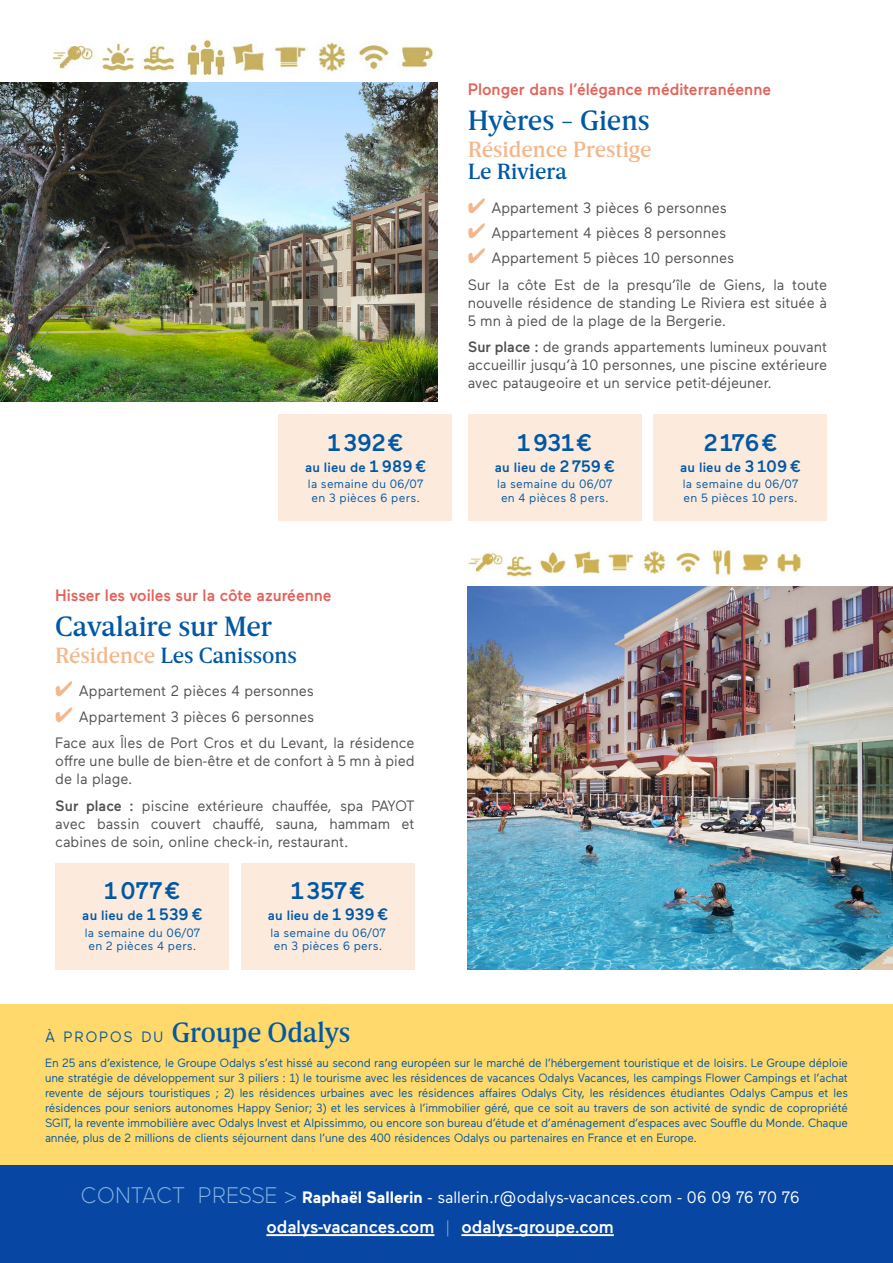
<style>
.page{position:relative;width:893px;height:1263px;background:#fff}
.page>*{position:absolute;margin:0;border:0;box-sizing:border-box;transform-origin:0 0}
.t1{font:500 28.5px "Breve News";color:#0058a5}
.t2{font:500 24px "Maax";letter-spacing:-.01em;color:#0058a5}
.t3{font:500 22.5px "Breve News";color:#0058a5}
.t4{font:500 22.5px "Breve News";color:#f3b78b}
.t5{font:500 18px "Maax";color:#fff}
.t6{font:16.5px "Maax";color:#fff}
.t7{font:500 16.5px "Maax";color:#e36259}
.t8{font:15px/18px "Maax";color:#515151}
.t9{font:500 13.5px "Maax";letter-spacing:.015em;color:#0058a5}
.t10{font:12px/15px "Maax";letter-spacing:.015em;color:#0058a5}
.s1{font-size:16.5px}
.s2{color:#f3b78b}
.s3{font-weight:500}
.s4{font-family:"Maax";font-weight:400;font-size:15px}
.s5{font-weight:300;font-size:22.5px;color:#89b6e2}
.s6{font-weight:700}
.s7{font-weight:300;color:#89b6e2}
</style>
<div class="page">
<div style="left:0;top:1110px;width:893px;height:153px;background:#0747a3"></div>
<div style="left:0;top:1003px;width:893px;height:161px;background:#ffd96b"></div>
<hr style="left:266px;top:1234px;width:168px;height:2px;background:#fff">
<hr style="left:461px;top:1234px;width:153px;height:2px;background:#fff">
<img style="left:0;top:83px;width:438px;height:319px">
<img style="left:54px;top:38px;width:379px;height:38px">
<div style="left:55px;top:863px;width:174px;height:106px;background:#fceadc"></div>
<div style="left:241px;top:863px;width:174px;height:106px;background:#fceadc"></div>
<div style="left:468px;top:415px;width:173px;height:106px;background:#fceadc"></div>
<div style="left:653px;top:415px;width:174px;height:106px;background:#fceadc"></div>
<div style="left:279px;top:415px;width:173px;height:106px;background:#fceadc"></div>
<img style="left:468px;top:587px;width:425px;height:382px">
<img style="left:468px;top:549px;width:334px;height:30px">
<h2 class="t2" style="left:328px;top:427px;width:77px">1 392 €</h2>
<p class="t9" style="left:305px;top:458px;width:123px">au lieu de <span class="s1">1 989 €</span></p>
<p class="t10" style="left:308px;top:477px;width:117px;line-height:13.5px">la semaine du 06/07 en 3 pièces 6 pers.</p>
<h3 class="t7" style="left:55px;top:585px;width:278px">Hisser les voiles sur la côte azuréenne</h3>
<h1 class="t1" style="left:55px;top:610px;width:218px">Cavalaire sur Mer</h1>
<h3 class="t3" style="left:55px;top:642px;width:243px"><span class="s2">Résidence</span> Les Canissons</h3>
<p class="t8" style="left:55px;top:681px;width:260px"><span class="s2">✔</span> Appartement 2 pièces 4 personnes</p>
<p class="t8" style="left:55px;top:702px;width:361px;line-height:26.5px"><span class="s2">✔</span> Appartement 3 pièces 6 personnes<br>Face aux Îles de Port Cros et du Levant, la résidence</p>
<p class="t8" style="left:55px;top:751px;width:361px">offre une bulle de bien-être et de confort à 5 mn à pied de la plage.</p>
<p class="t8" style="left:55px;top:796px;width:361px;text-align:justify"><span class="s3">Sur place :</span> piscine extérieure chauffée, spa PAYOT avec bassin couvert chauffé, sauna, hammam et cabines de soin, online check-in, restaurant.</p>
<h2 class="t2" style="left:105px;top:875px;width:77px">1 077 €</h2>
<p class="t9" style="left:82px;top:907px;width:122px">au lieu de <span class="s1">1 539 €</span></p>
<p class="t10" style="left:85px;top:925px;width:117px;line-height:13.5px;text-align:center">la semaine du 06/07 en 2 pièces 4 pers.</p>
<h2 class="t2" style="left:291px;top:875px;width:76px">1 357 €</h2>
<p class="t9" style="left:268px;top:907px;width:122px">au lieu de <span class="s1">1 939 €</span></p>
<p class="t10" style="left:270px;top:925px;width:117px;line-height:13.5px">la semaine du 06/07 en 3 pièces 6 pers.</p>
<h3 class="t7" style="left:468px;top:79px;width:305px">Plonger dans l’élégance méditerranéenne</h3>
<h1 class="t1" style="left:468px;top:104px;width:183px">Hyères - Giens</h1>
<h3 class="t4" style="left:468px;top:136px;width:185px">Résidence Prestige</h3>
<h3 class="t3" style="left:468px;top:159px;width:101px">Le Riviera</h3>
<p class="t8" style="left:468px;top:198px;width:261px"><span class="s2">✔</span> Appartement 3 pièces 6 personnes</p>
<p class="t8" style="left:468px;top:223px;width:260px"><span class="s2">✔</span> Appartement 4 pièces 8 personnes</p>
<p class="t8" style="left:468px;top:244px;width:361px;line-height:26.5px"><span class="s2">✔</span> Appartement 5 pièces 10 personnes<br>Sur la côte Est de la presqu’île de Giens, la toute</p>
<p class="t8" style="left:468px;top:293px;width:361px">nouvelle résidence de standing Le Riviera est située à<br>5 mn à pied de la plage de la Bergerie.</p>
<p class="t8" style="left:468px;top:337px;width:361px;text-align:justify"><span class="s3">Sur place :</span> de grands appartements lumineux pouvant accueillir jusqu’à 10 personnes, une piscine extérieure avec pataugeoire et un service petit-déjeuner.</p>
<h2 class="t2" style="left:518px;top:427px;width:76px">1 931 €</h2>
<p class="t9" style="left:495px;top:458px;width:122px">au lieu de <span class="s1">2 759 €</span></p>
<p class="t10" style="left:497px;top:477px;width:117px;line-height:13.5px;text-align:center">la semaine du 06/07 en 4 pièces 8 pers.</p>
<h2 class="t2" style="left:704px;top:427px;width:75px">2 176 €</h2>
<p class="t9" style="left:680px;top:458px;width:122px">au lieu de <span class="s1">3 109 €</span></p>
<p class="t10" style="left:683px;top:477px;width:117px;line-height:13.5px">la semaine du 06/07 en 5 pièces 10 pers.</p>
<h1 class="t1" style="left:45px;top:1016px;width:307px"><span class="s4">À PROPOS DU</span> Groupe Odalys</h1>
<p class="t10" style="left:45px;top:1055px;width:805px;text-align:justify">En 25 ans d’existence, le Groupe Odalys s’est hissé au second rang européen sur le marché de l’hébergement touristique et de loisirs. Le Groupe déploie une stratégie de développement sur 3 piliers : 1) le tourisme avec les résidences de vacances Odalys Vacances, les campings Flower Campings et l’achat revente de séjours touristiques ; 2) les résidences urbaines avec les résidences affaires Odalys City, les résidences étudiantes Odalys Campus et les résidences pour seniors autonomes Happy Senior; 3) et les services à l’immobilier géré, que ce soit au travers de son activité de syndic de copropriété SGIT, la revente immobilière avec Odalys Invest et Alpissimmo, ou encore son bureau d’étude et d’aménagement d’espaces avec Souffle du Monde. Chaque année, plus de 2 millions de clients séjournent dans l’une des 400 résidences Odalys ou partenaires en France et en Europe.</p>
<h3 class="t6" style="left:81px;top:1187px;width:720px"><span class="s5">CONTACT PRESSE &gt;</span> <span class="s6">Raphaël Sallerin</span> - sallerin.r@odalys-vacances.com - 06 09 76 70 76</h3>
<h3 class="t5" style="left:266px;top:1215px;width:349px">odalys-vacances.com <span class="s7">|</span> odalys-groupe.com</h3>
</div>
